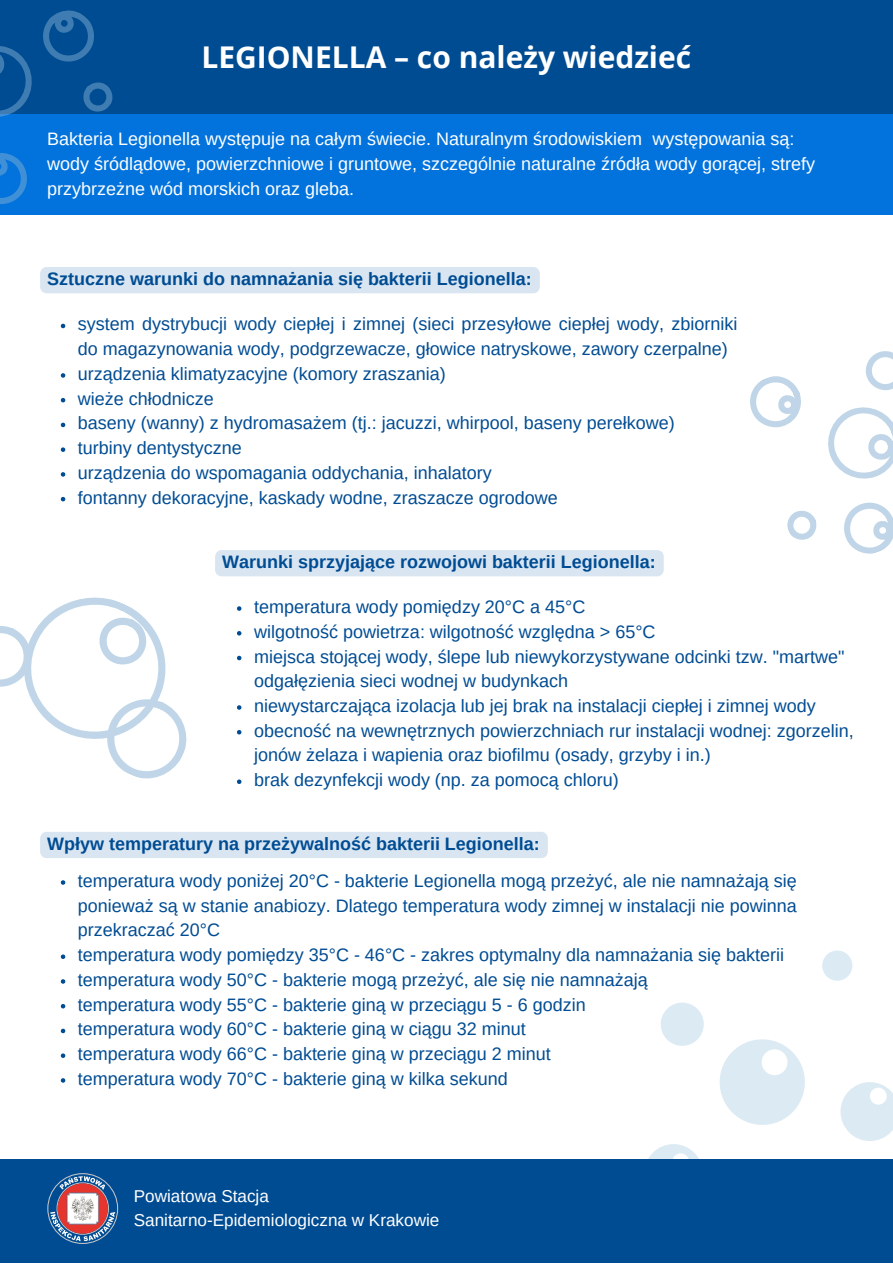
<style>
.page{position:relative;width:893px;height:1264px;background:#fff}
.page>*{position:absolute;margin:0;border:0;box-sizing:border-box;transform-origin:0 0}
.t1{font:700 30px "Open Sans";color:#fff}
.t2{font:18px/24.8px "Arimo";color:#004c93}
.t3{font:18px/24.8px "Arimo";color:#fff}
.t4{font:700 18px "Arimo";color:#004c93}
.t5{font:17.1px "Arimo";color:#fff}
</style>
<div class="page">
<div style="left:0;top:0;width:892px;height:130px;background:#004c93"></div>
<div style="left:0;top:114px;width:892px;height:101px;background:#0273dd"></div>
<div style="left:719px;top:1039px;width:85px;height:85px;background:#dcebf3;border-radius:50%"></div>
<div style="left:644px;top:1144px;width:58px;height:58px;background:#dcebf3;border-radius:50%"></div>
<svg style="left:840px;top:1082px;width:52px;height:59px"></svg>
<div style="left:660px;top:1002px;width:43px;height:43px;background:#dcebf3;border-radius:50%"></div>
<div style="left:822px;top:950px;width:30px;height:30px;background:#dcebf3;border-radius:50%"></div>
<div style="left:761px;top:1049px;width:26px;height:26px;background:#fff;border-radius:50%"></div>
<div style="left:672px;top:1153px;width:17px;height:17px;background:#fff;border-radius:50%"></div>
<div style="left:869px;top:1087px;width:17px;height:17px;background:#fff;border-radius:50%"></div>
<div style="left:0;top:1158px;width:892px;height:104px;background:#004c93"></div>
<svg style="left:47px;top:1173px;width:71px;height:70px"></svg>
<svg style="left:0;top:153px;width:27px;height:51px"></svg>
<svg style="left:0;top:10px;width:113px;height:107px"></svg>
<svg style="left:0;top:597px;width:187px;height:182px"></svg>
<svg style="left:787px;top:510px;width:30px;height:30px"></svg>
<svg style="left:828px;top:351px;width:64px;height:128px"></svg>
<svg style="left:750px;top:376px;width:51px;height:52px"></svg>
<svg style="left:844px;top:502px;width:48px;height:52px"></svg>
<svg style="left:61px;top:324px;width:4px;height:4px"></svg>
<svg style="left:61px;top:373px;width:4px;height:5px"></svg>
<svg style="left:61px;top:398px;width:4px;height:4px"></svg>
<svg style="left:61px;top:422px;width:4px;height:5px"></svg>
<svg style="left:61px;top:447px;width:4px;height:5px"></svg>
<svg style="left:61px;top:472px;width:4px;height:4px"></svg>
<svg style="left:61px;top:497px;width:4px;height:4px"></svg>
<div style="left:40px;top:267px;width:499px;height:26px;background:#d9e6f2"></div>
<div style="left:215px;top:550px;width:448px;height:26px;background:#d9e6f2"></div>
<div style="left:40px;top:832px;width:507px;height:26px;background:#d9e6f2"></div>
<svg style="left:237px;top:606px;width:4px;height:4px"></svg>
<svg style="left:237px;top:631px;width:4px;height:4px"></svg>
<svg style="left:237px;top:655px;width:4px;height:5px"></svg>
<svg style="left:237px;top:705px;width:4px;height:4px"></svg>
<svg style="left:237px;top:730px;width:4px;height:4px"></svg>
<svg style="left:237px;top:779px;width:4px;height:5px"></svg>
<svg style="left:61px;top:880px;width:4px;height:4px"></svg>
<svg style="left:61px;top:954px;width:4px;height:5px"></svg>
<svg style="left:61px;top:979px;width:4px;height:4px"></svg>
<svg style="left:61px;top:1004px;width:4px;height:4px"></svg>
<svg style="left:61px;top:1028px;width:4px;height:5px"></svg>
<svg style="left:61px;top:1053px;width:4px;height:4px"></svg>
<svg style="left:61px;top:1078px;width:4px;height:4px"></svg>
<p class="t1" style="left:201px;top:36px;width:491px">LEGIONELLA – co należy wiedzieć</p>
<p class="t3" style="left:47px;top:127px;width:748px">Bakteria Legionella występuje na całym świecie. Naturalnym środowiskiem występowania są:</p>
<p class="t3" style="left:47px;top:151px;width:769px">wody śródlądowe, powierzchniowe i gruntowe, szczególnie naturalne źródła wody gorącej, strefy przybrzeżne wód morskich oraz gleba.</p>
<p class="t4" style="left:47px;top:269px;width:486px">Sztuczne warunki do namnażania się bakterii Legionella:</p>
<p class="t2" style="left:78px;top:312px;width:661px">system dystrybucji wody ciepłej i zimnej (sieci przesyłowe ciepłej wody, zbiorniki do magazynowania wody, podgrzewacze, głowice natryskowe, zawory czerpalne)</p>
<p class="t2" style="left:78px;top:361px;width:369px">urządzenia klimatyzacyjne (komory zraszania)</p>
<p class="t2" style="left:78px;top:386px;width:137px">wieże chłodnicze</p>
<p class="t2" style="left:78px;top:411px;width:598px">baseny (wanny) z hydromasażem (tj.: jacuzzi, whirpool, baseny perełkowe)</p>
<p class="t2" style="left:78px;top:435px;width:165px">turbiny dentystyczne</p>
<p class="t2" style="left:78px;top:460px;width:415px">urządzenia do wspomagania oddychania, inhalatory</p>
<p class="t2" style="left:78px;top:485px;width:481px">fontanny dekoracyjne, kaskady wodne, zraszacze ogrodowe</p>
<p class="t4" style="left:222px;top:552px;width:435px">Warunki sprzyjające rozwojowi bakterii Legionella:</p>
<p class="t2" style="left:254px;top:594px;width:333px">temperatura wody pomiędzy 20°C a 45°C</p>
<p class="t2" style="left:254px;top:619px;width:403px">wilgotność powietrza: wilgotność względna &gt; 65°C</p>
<p class="t2" style="left:254px;top:644px;width:592px">miejsca stojącej wody, ślepe lub niewykorzystywane odcinki tzw. "martwe" odgałęzienia sieci wodnej w budynkach</p>
<p class="t2" style="left:254px;top:693px;width:563px">niewystarczająca izolacja lub jej brak na instalacji ciepłej i zimnej wody</p>
<p class="t2" style="left:254px;top:718px;width:601px">obecność na wewnętrznych powierzchniach rur instalacji wodnej: zgorzelin, jonów żelaza i wapienia oraz biofilmu (osady, grzyby i in.)</p>
<p class="t2" style="left:254px;top:767px;width:366px">brak dezynfekcji wody (np. za pomocą chloru)</p>
<p class="t4" style="left:47px;top:833px;width:494px">Wpływ temperatury na przeżywalność bakterii Legionella:</p>
<p class="t2" style="left:78px;top:868px;width:720px;text-align:justify">temperatura wody poniżej 20°C - bakterie Legionella mogą przeżyć, ale nie namnażają się ponieważ są w stanie anabiozy. Dlatego temperatura wody zimnej w instalacji nie powinna przekraczać 20°C</p>
<p class="t2" style="left:78px;top:942px;width:707px">temperatura wody pomiędzy 35°C - 46°C - zakres optymalny dla namnażania się bakterii</p>
<p class="t2" style="left:78px;top:967px;width:571px">temperatura wody 50°C - bakterie mogą przeżyć, ale się nie namnażają</p>
<p class="t2" style="left:78px;top:992px;width:509px">temperatura wody 55°C - bakterie giną w przeciągu 5 - 6 godzin</p>
<p class="t2" style="left:78px;top:1016px;width:449px">temperatura wody 60°C - bakterie giną w ciągu 32 minut</p>
<p class="t2" style="left:78px;top:1041px;width:474px">temperatura wody 66°C - bakterie giną w przeciągu 2 minut</p>
<p class="t2" style="left:78px;top:1066px;width:431px">temperatura wody 70°C - bakterie giną w kilka sekund</p>
<p class="t5" style="left:134px;top:1186px;width:137px">Powiatowa Stacja</p>
<p class="t5" style="left:134px;top:1209px;width:307px">Sanitarno-Epidemiologiczna w Krakowie</p>
</div>
